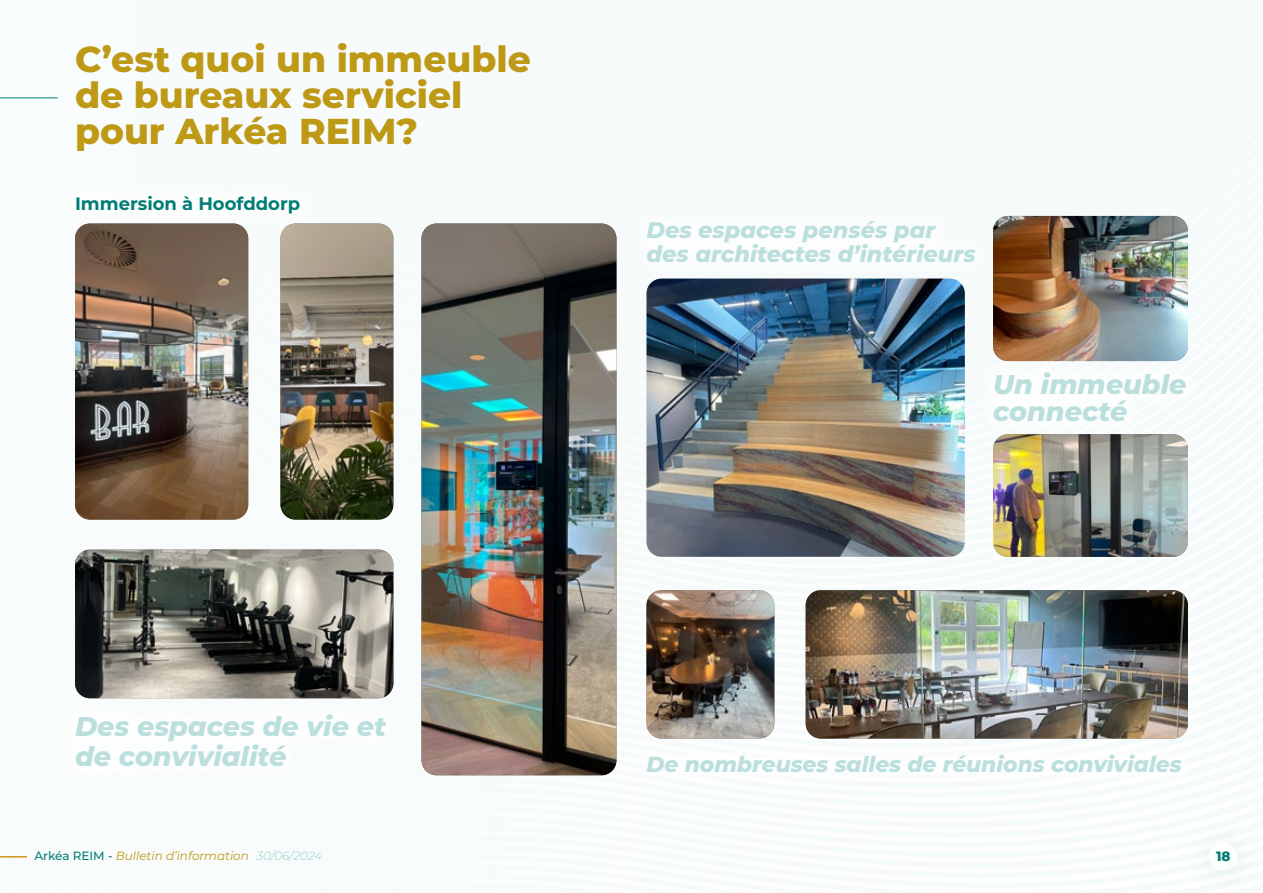
<style>
.page{position:relative;width:1263px;height:893px;background:#fff}
.page>*{position:absolute;margin:0;border:0;box-sizing:border-box;transform-origin:0 0}
.t1{font:800 36px/36px "Montserrat";color:#bd9916}
.t2{font:italic 800 27px/30px "Montserrat";color:#bbdfdd}
.t3{font:italic 800 22.5px/24px "Montserrat";color:#bbdfdd}
.t4{font:italic 800 21.75px "Montserrat";color:#bbdfdd}
.t5{font:700 18px "Montserrat";color:#007e76}
.t6{font:800 13.5px "Montserrat";color:#007e76}
.t7{font:italic 12px "Montserrat";color:#bd9916}
.s1{font-weight:500;font-style:normal;color:#007e76}
.s2{font-weight:300;color:#96ceca}
</style>
<div class="page">
<div style="left:1186px;top:822px;width:74px;height:71px;background:#f5fafa"></div>
<div style="left:1209px;top:842px;width:29px;height:29px;background:#fff;border-radius:50%"></div>
<div style="left:0;top:831px;width:52px;height:57px;background:#f9fcfc"></div>
<svg style="left:0;top:856px;width:27px;height:1px"></svg>
<hr style="left:0;top:98px;width:58px;height:1px;background:#007e76">
<img style="left:75px;top:224px;width:173px;height:296px">
<img style="left:646px;top:279px;width:319px;height:278px">
<img style="left:421px;top:224px;width:195px;height:551px">
<img style="left:280px;top:224px;width:113px;height:296px">
<img style="left:806px;top:590px;width:382px;height:148px">
<img style="left:646px;top:590px;width:128px;height:148px">
<img style="left:993px;top:216px;width:195px;height:145px">
<img style="left:993px;top:434px;width:195px;height:123px">
<img style="left:75px;top:550px;width:318px;height:148px">
<p class="t1" style="left:75px;top:40px;width:457px">C’est quoi un immeuble de bureaux serviciel pour Arkéa REIM?</p>
<p class="t5" style="left:75px;top:191px;width:227px">Immersion à Hoofddorp</p>
<p class="t2" style="left:75px;top:710px;width:313px">Des espaces de vie et de convivialité</p>
<p class="t3" style="left:646px;top:216px;width:331px">Des espaces pensés par des architectes d’intérieurs</p>
<p class="t2" style="left:993px;top:369px;width:195px;line-height:27px">Un immeuble connecté</p>
<p class="t4" style="left:646px;top:748px;width:537px">De nombreuses salles de réunions conviviales</p>
<p class="t7" style="left:34px;top:848px;width:289px"><span class="s1">Arkéa REIM -</span> Bulletin d’information <span class="s2">30/06/2024</span></p>
<p class="t6" style="left:1216px;top:846px;width:16px">18</p>
</div>
